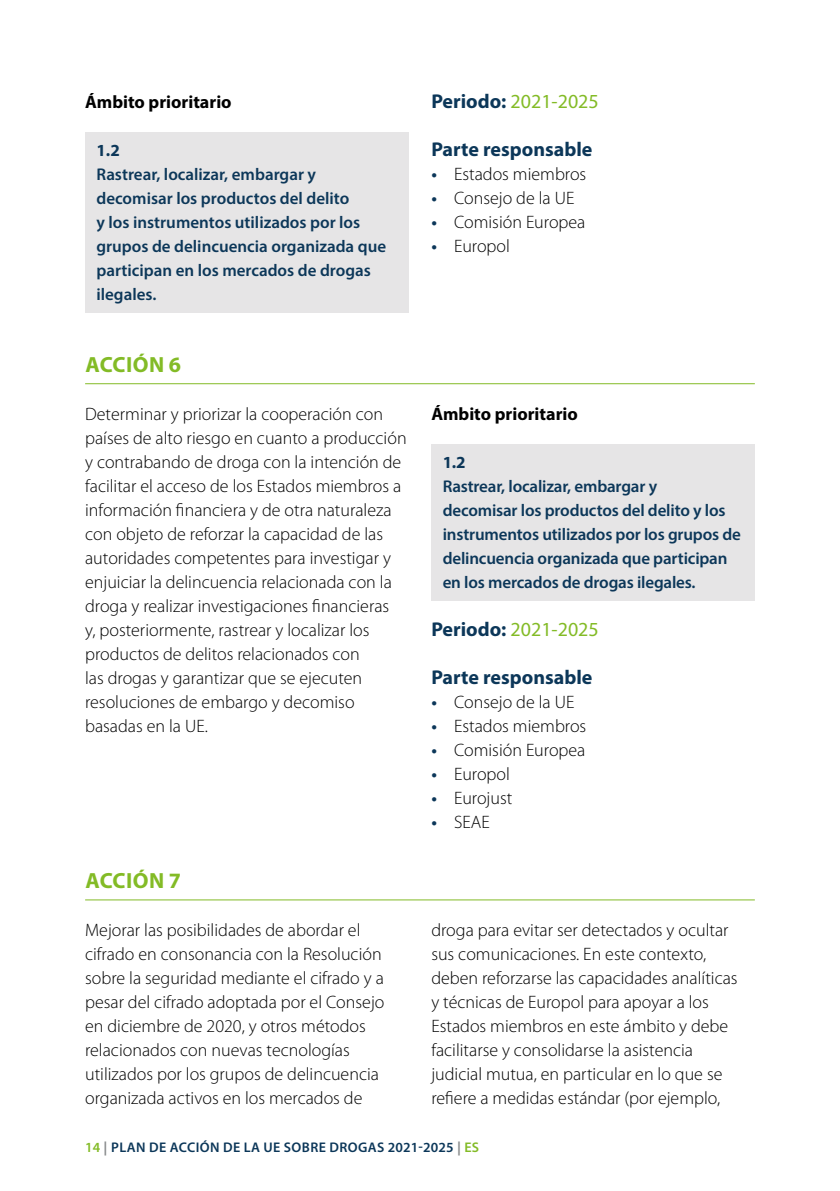
<style>
.page{position:relative;width:840px;height:1191px;background:#fff}
.page>*{position:absolute;margin:0;border:0;box-sizing:border-box;transform-origin:0 0}
.Title_Level_3{font:700 22px "Myriad Pro";letter-spacing:.02em;color:#83bb26}
.Title_Level_4{font:20px "Myriad Pro";color:#83bb26}
.Title_Level_4-2{font:700 20px "Myriad Pro";color:#0c3759}
.Body_text{font:300 18px/24px "Myriad Pro";color:#000}
.Title_Level_4-3{font:700 18px "Myriad Pro";color:#000}
.Body_wingding{font:600 17px/24px "Myriad Pro";letter-spacing:-.01em;color:#0c3759}
.t1{font:600 14px "Myriad Pro";letter-spacing:.03em;color:#0c3759}
.s1{font-weight:700}
.s2{font-weight:700;color:#0c3759}
.s3{font-weight:600;color:#0c3759}
.s4{color:#83bb26}
.s5{font-weight:700;color:#898b8c}
</style>
<div class="page">
<div style="left:85px;top:132px;width:323px;height:181px;background:#e6e5e6"></div>
<hr style="left:85px;top:383px;width:669px;height:1px;background:#83bb26">
<div style="left:431px;top:444px;width:323px;height:157px;background:#e6e5e6"></div>
<hr style="left:85px;top:899px;width:669px;height:1px;background:#83bb26">
<h5 class="Title_Level_4-3" style="left:85px;top:90px;width:148px">Ámbito prioritario</h5>
<p class="Body_wingding" style="left:96px;top:138px;width:291px"><span class="s1">1.2<br></span>Rastrear, localizar, embargar y decomisar los productos del delito<br>y los instrumentos utilizados por los grupos de delincuencia organizada que participan en los mercados de drogas ilegales.</p>
<h5 class="Title_Level_4" style="left:431px;top:89px;width:169px"><span class="s2">Periodo:</span> 2021-2025</h5>
<h5 class="Title_Level_4-2" style="left:431px;top:136px;width:162px">Parte responsable</h5>
<p class="Body_text" style="left:431px;top:162px;width:156px"><span class="s3">•</span> Estados miembros</p>
<p class="Body_text" style="left:431px;top:186px;width:144px"><span class="s3">•</span> Consejo de la UE</p>
<p class="Body_text" style="left:431px;top:210px;width:155px"><span class="s3">•</span> Comisión Europea</p>
<p class="Body_text" style="left:431px;top:234px;width:80px"><span class="s3">•</span> Europol</p>
<h4 class="Title_Level_3" style="left:85px;top:350px;width:97px">ACCIÓN 6</h4>
<p class="Body_text" style="left:85px;top:402px;width:323px">Determinar y priorizar la cooperación con países de alto riesgo en cuanto a producción y contrabando de droga con la intención de facilitar el acceso de los Estados miembros a información financiera y de otra naturaleza con objeto de reforzar la capacidad de las autoridades competentes para investigar y enjuiciar la delincuencia relacionada con la droga y realizar investigaciones financieras<br>y, posteriormente, rastrear y localizar los productos de delitos relacionados con<br>las drogas y garantizar que se ejecuten resoluciones de embargo y decomiso basadas en la UE.</p>
<h5 class="Title_Level_4-3" style="left:431px;top:402px;width:148px">Ámbito prioritario</h5>
<p class="Body_wingding" style="left:442px;top:450px;width:299px"><span class="s1">1.2<br></span>Rastrear, localizar, embargar y<br>decomisar los productos del delito y los instrumentos utilizados por los grupos de delincuencia organizada que participan en los mercados de drogas ilegales.</p>
<h5 class="Title_Level_4" style="left:431px;top:617px;width:169px"><span class="s2">Periodo:</span> 2021-2025</h5>
<h5 class="Title_Level_4-2" style="left:431px;top:664px;width:162px">Parte responsable</h5>
<p class="Body_text" style="left:431px;top:690px;width:144px"><span class="s3">•</span> Consejo de la UE</p>
<p class="Body_text" style="left:431px;top:714px;width:156px"><span class="s3">•</span> Estados miembros</p>
<p class="Body_text" style="left:431px;top:738px;width:155px"><span class="s3">•</span> Comisión Europea</p>
<p class="Body_text" style="left:431px;top:762px;width:80px"><span class="s3">•</span> Europol</p>
<p class="Body_text" style="left:431px;top:786px;width:82px"><span class="s3">•</span> Eurojust</p>
<p class="Body_text" style="left:431px;top:810px;width:60px"><span class="s3">•</span> SEAE</p>
<h4 class="Title_Level_3" style="left:85px;top:866px;width:97px">ACCIÓN 7</h4>
<p class="Body_text" style="left:85px;top:918px;width:300px">Mejorar las posibilidades de abordar el cifrado en consonancia con la Resolución sobre la seguridad mediante el cifrado y a pesar del cifrado adoptada por el Consejo en diciembre de 2020, y otros métodos relacionados con nuevas tecnologías utilizados por los grupos de delincuencia organizada activos en los mercados de</p>
<p class="Body_text" style="left:431px;top:918px;width:307px">droga para evitar ser detectados y ocultar sus comunicaciones. En este contexto, deben reforzarse las capacidades analíticas y técnicas de Europol para apoyar a los Estados miembros en este ámbito y debe facilitarse y consolidarse la asistencia judicial mutua, en particular en lo que se refiere a medidas estándar (por ejemplo,</p>
<p class="t1" style="left:85px;top:1138px;width:395px"><span class="s4">14</span> <span class="s5">|</span> PLAN DE ACCIÓN DE LA UE SOBRE DROGAS 2021-2025 <span class="s5">|</span> <span class="s4">ES</span></p>
</div>
